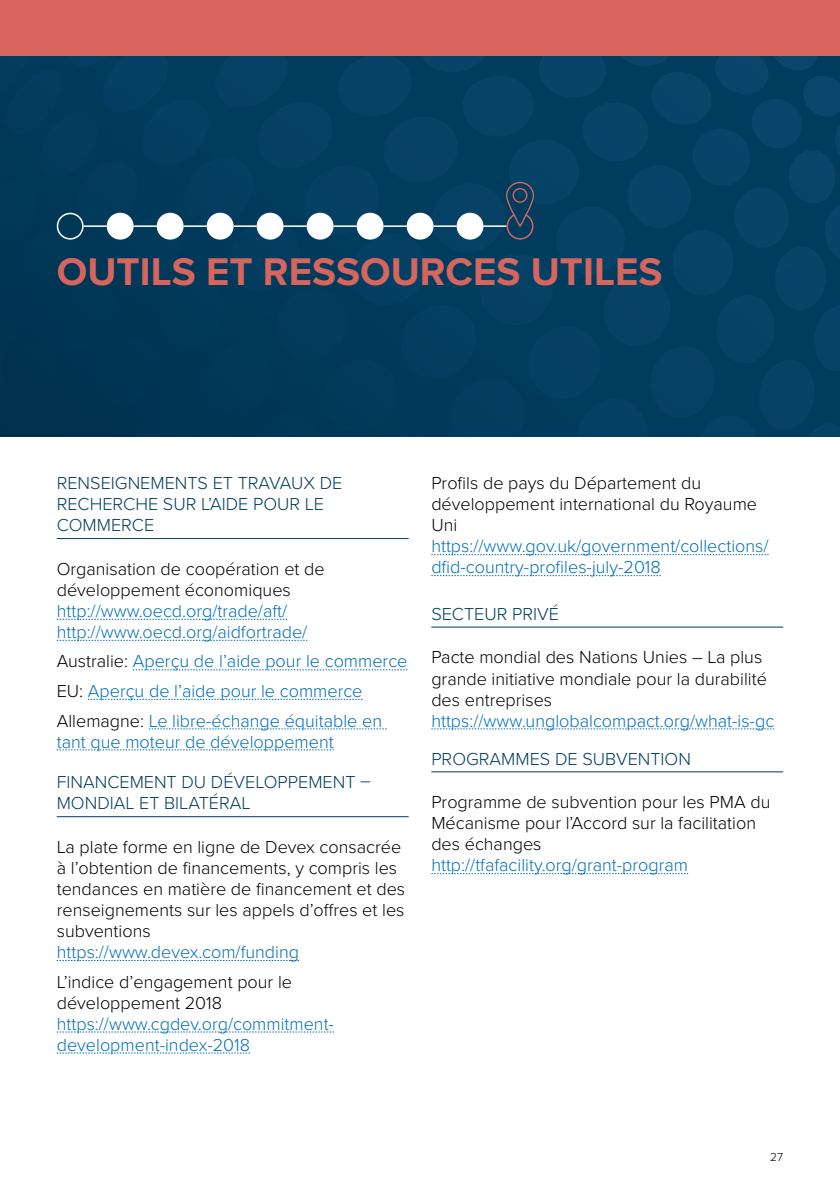
<style>
.page{position:relative;width:840px;height:1191px;background:#fff}
.page>*{position:absolute;margin:0;border:0;box-sizing:border-box;transform-origin:0 0}
.t1{font:700 40px "Proxima Nova";color:#d6665d}
.t2{font:300 18px/21px "Proxima Nova";color:#000}
.t3{font:300 18px/21px "Proxima Nova";color:#006eb7}
.t4{font:300 18px/21px "Proxima Nova";color:#003c5e}
.t5{font:300 12px "Proxima Nova";color:#000}
.s1{color:#000}
</style>
<div class="page">
<hr style="left:57px;top:538px;width:351px;height:1px;background:#003c5e">
<svg style="left:57px;top:619px;width:230px;height:1px"></svg>
<svg style="left:57px;top:640px;width:250px;height:1px"></svg>
<svg style="left:133px;top:669px;width:274px;height:1px"></svg>
<svg style="left:88px;top:699px;width:274px;height:1px"></svg>
<svg style="left:149px;top:728px;width:237px;height:1px"></svg>
<svg style="left:57px;top:749px;width:276px;height:1px"></svg>
<hr style="left:57px;top:816px;width:351px;height:1px;background:#003c5e">
<svg style="left:57px;top:960px;width:242px;height:1px"></svg>
<svg style="left:57px;top:1031px;width:277px;height:1px"></svg>
<svg style="left:57px;top:1052px;width:193px;height:1px"></svg>
<svg style="left:431px;top:554px;width:337px;height:1px"></svg>
<svg style="left:431px;top:575px;width:229px;height:1px"></svg>
<hr style="left:431px;top:627px;width:351px;height:1px;background:#003c5e">
<svg style="left:431px;top:728px;width:341px;height:1px"></svg>
<hr style="left:431px;top:771px;width:351px;height:1px;background:#003c5e">
<svg style="left:431px;top:873px;width:256px;height:1px"></svg>
<svg style="left:0;top:0;width:839px;height:437px;background:#204460"></svg>
<h1 class="t1" style="left:57px;top:241px;width:607px">OUTILS ET RESSOURCES UTILES</h1>
<p class="t4" style="left:57px;top:472px;width:287px">RENSEIGNEMENTS ET TRAVAUX DE<br>RECHERCHE SUR L’AIDE POUR LE<br>COMMERCE</p>
<p class="t2" style="left:57px;top:557px;width:269px">Organisation de coopération et de développement économiques</p>
<p class="t3" style="left:57px;top:599px;width:252px">http://www.oecd.org/trade/aft/ http://www.oecd.org/aidfortrade/</p>
<p class="t3" style="left:57px;top:645px;width:352px;line-height:29.6px"><span class="s1">Australie:</span> Aperçu de l’aide pour le commerce<br><span class="s1">EU:</span> Aperçu de l’aide pour le commerce<br><span class="s1">Allemagne:</span> Le libre-échange équitable en</p>
<p class="t3" style="left:57px;top:730px;width:278px">tant que moteur de développement</p>
<p class="t4" style="left:57px;top:771px;width:315px">FINANCEMENT DU DÉVELOPPEMENT –<br>MONDIAL ET BILATÉRAL</p>
<p class="t2" style="left:57px;top:835px;width:350px">La plate forme en ligne de Devex consacrée à l’obtention de financements, y compris les tendances en matière de financement et des renseignements sur les appels d’offres et les subventions</p>
<p class="t3" style="left:57px;top:940px;width:244px">https://www.devex.com/funding</p>
<p class="t2" style="left:57px;top:970px;width:237px">L’indice d’engagement pour le développement 2018</p>
<p class="t3" style="left:57px;top:1012px;width:279px">https://www.cgdev.org/commitment&shy;development-index-2018</p>
<p class="t2" style="left:431px;top:472px;width:327px">Profils de pays du Département du développement international du Royaume<br>Uni</p>
<p class="t3" style="left:431px;top:535px;width:338px">https://www.gov.uk/government/collections/ dfid-country-profiles-july-2018</p>
<p class="t4" style="left:431px;top:602px;width:129px">SECTEUR PRIVÉ</p>
<p class="t2" style="left:431px;top:646px;width:337px">Pacte mondial des Nations Unies – La plus grande initiative mondiale pour la durabilité des entreprises</p>
<p class="t3" style="left:431px;top:709px;width:344px">https://www.unglobalcompact.org/what-is-gc</p>
<p class="t4" style="left:431px;top:747px;width:261px">PROGRAMMES DE SUBVENTION</p>
<p class="t2" style="left:431px;top:790px;width:340px">Programme de subvention pour les PMA du<br>Mécanisme pour l’Accord sur la facilitation des échanges</p>
<p class="t3" style="left:431px;top:854px;width:258px">http://tfafacility.org/grant-program</p>
<p class="t5" style="left:769px;top:1147px;width:15px">27</p>
</div>
